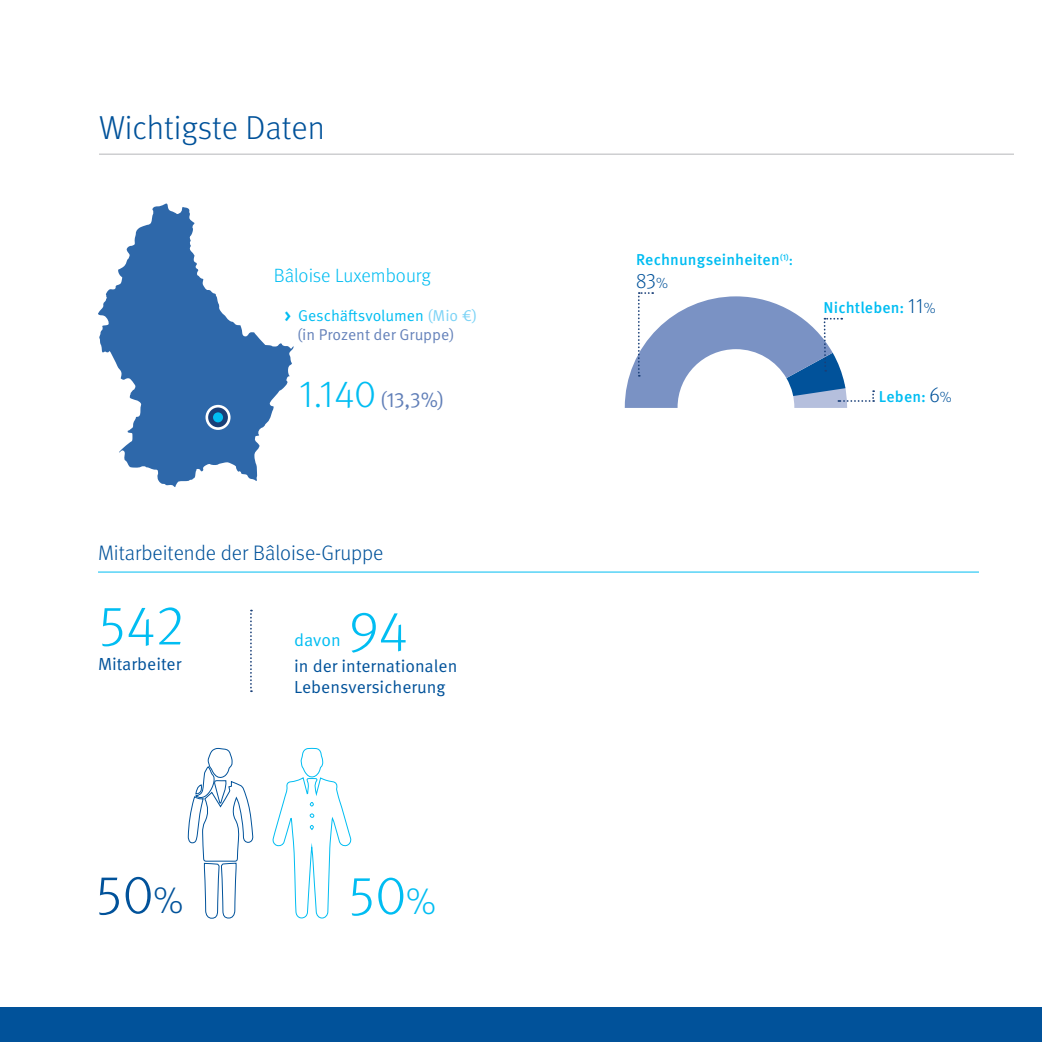
<style>
.page{position:relative;width:1042px;height:1042px;background:#fff}
.page>*{position:absolute;margin:0;border:0;box-sizing:border-box;transform-origin:0 0}
.t1{font:300 56px "Meta Pro";color:#01bdf2}
.t2{font:300 54.95px "Meta Pro";color:#01529a}
.t3{font:300 54.95px "Meta Pro";color:#01bdf2}
.t4{font:300 33.25px "Meta Pro";color:#01529a}
.t5{font:300 21.35px "Meta Pro";color:#01529a;scale:.91 1}
.t6{font:300 21px "Meta Pro";color:#01529a}
.t7{font:21px "Meta Pro Norm";color:#617fb8;scale:.96 1}
.t8{font:300 19.25px "Meta Pro";color:#01bdf2}
.t9{font:17.5px/21px "Meta Pro Norm";color:#01529a}
.t10{font:17.5px "Meta Pro Norm";letter-spacing:-.005em;color:#01bdf2}
.t11{font:500 15.75px "Meta Pro";letter-spacing:.01em;color:#01bdf2}
.t12{font:15.75px "Meta Pro Norm";color:#01bdf2}
.t13{font:15.75px "Meta Pro Norm";color:#6582ba}
.s1{font-family:"Meta Pro";font-weight:700}
.s2{color:#7cd3f6}
.s3{font-family:"Meta Pro";font-weight:300;font-size:38.5px;color:#01bdf2}
.s4{font-size:37.27px}
.s5{font-size:14px}
.s6{font-size:14.88px}
.s7{font-weight:300;font-size:21.35px;color:#01529a}
.s8{font-weight:300;font-size:14.88px;color:#01529a}
</style>
<div class="page">
<svg style="left:98px;top:203px;width:195px;height:284px;fill:#2e68aa"></svg>
<svg style="left:207px;top:406px;width:22px;height:22px"></svg>
<div style="left:205px;top:405px;width:25px;height:25px;border:3px solid #fff;border-radius:50%"></div>
<svg style="left:625px;top:292px;width:249px;height:116px"></svg>
<div style="left:0;top:1007px;width:1042px;height:35px;background:#01529a"></div>
<hr style="left:99px;top:154px;width:915px;height:1px;background:#c7c8ca">
<hr style="left:98px;top:571px;width:881px;height:1px;background:#01bdf2">
<svg style="left:250px;top:610px;width:2px;height:82px"></svg>
<svg style="left:272px;top:747px;width:80px;height:172px"></svg>
<svg style="left:187px;top:748px;width:67px;height:171px"></svg>
<div style="left:212px;top:411px;width:12px;height:13px;background:#01bdf2;border-radius:50%"></div>
<div style="left:210px;top:410px;width:16px;height:15px;border:3px solid #193f78;border-radius:50%"></div>
<p class="t4" style="left:99px;top:103px;width:227px">Wichtigste Daten</p>
<p class="t8" style="left:274px;top:261px;width:159px">Bâloise Luxembourg</p>
<p class="t12" style="left:284px;top:303px;width:194px"><span class="s1">&gt;</span> Geschäftsvolumen <span class="s2">(Mio €)</span></p>
<p class="t13" style="left:297px;top:322px;width:159px">(in Prozent der Gruppe)</p>
<p class="t7" style="left:298px;top:383px;width:153px"><span class="s3">1.140</span> (13,3%)</p>
<p class="t6" style="left:98px;top:538px;width:287px">Mitarbeitende der Bâloise-Gruppe</p>
<p class="t1" style="left:98px;top:584px;width:88px">542</p>
<p class="t9" style="left:98px;top:652px;width:85px">Mitarbeiter</p>
<p class="t1" style="left:349px;top:590px;width:61px">94</p>
<p class="t9" style="left:294px;top:654px;width:165px">in der internationalen<br>Lebensversicherung</p>
<p class="t10" style="left:294px;top:627px;width:48px">davon</p>
<p class="t2" style="left:95px;top:854px;width:90px">50<span class="s4">%</span></p>
<p class="t3" style="left:348px;top:855px;width:90px">50<span class="s4">%</span></p>
<p class="t11" style="left:636px;top:247px;width:159px">Rechnungseinheiten<sup>(1)</sup><span class="s5">:</span></p>
<p class="t5" style="left:636px;top:265px;width:36px">83<span class="s6">%</span></p>
<p class="t11" style="left:823px;top:295px;width:114px">Nichtleben: <span class="s7">11</span><span class="s8">%</span></p>
<p class="t11" style="left:879px;top:384px;width:75px">Leben: <span class="s7">6</span><span class="s8">%</span></p>
</div>
